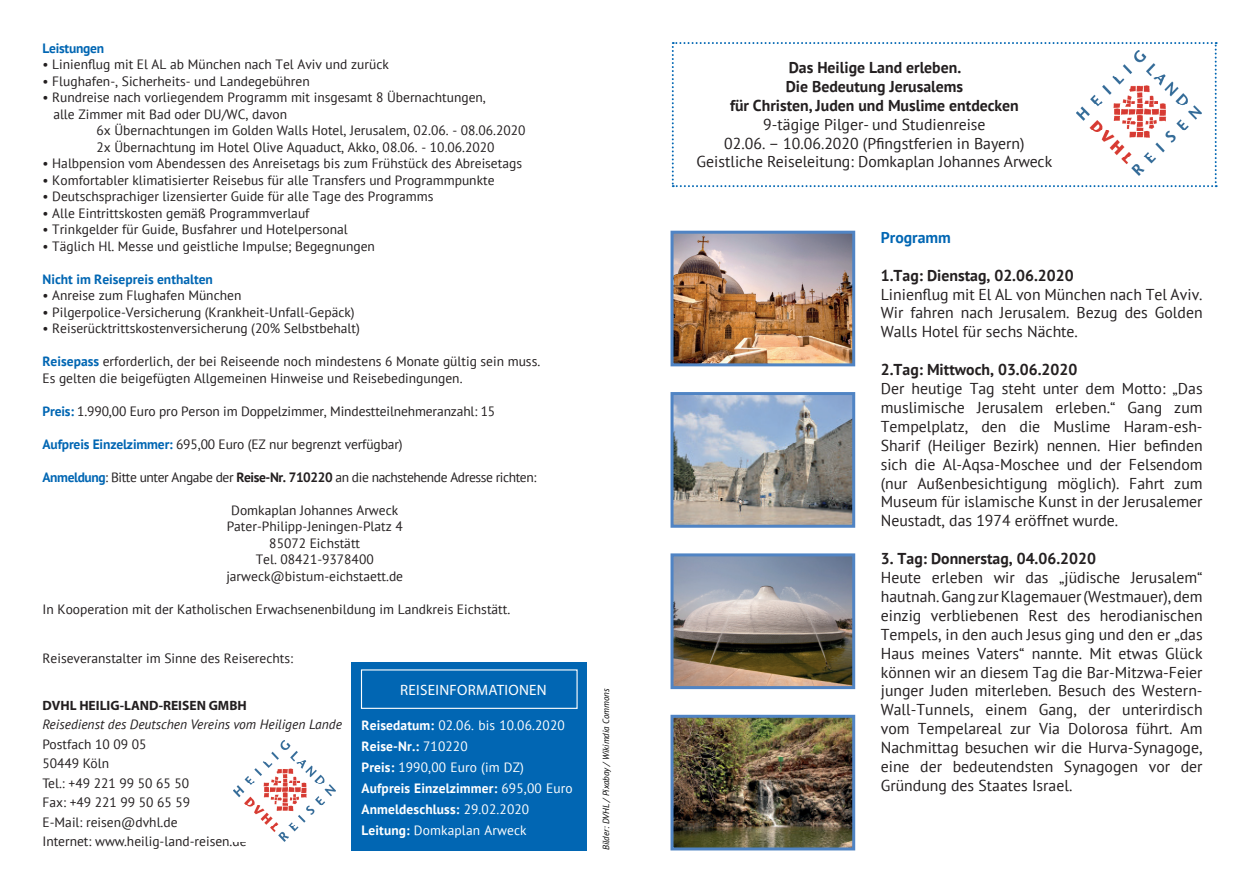
<style>
.page{position:relative;width:1259px;height:893px;background:#fff}
.page>*{position:absolute;margin:0;border:0;box-sizing:border-box;transform-origin:0 0}
.t1{font:15.75px/18.9px "PT Sans";color:#231f20;text-align:justify}
.t2{font:700 15.75px/18.9px "PT Sans";color:#231f20;text-align:center}
.t3{font:700 15.75px "PT Sans";color:#0166b3}
.t4{font:15px "Myriad Pro";letter-spacing:.02em;color:#fff}
.t5{font:13.5px/16.5px "PT Sans";color:#231f20}
.t6{font:13.5px/21px "PT Sans";letter-spacing:.01em;color:#fff}
.t7{font:13.5px "PT Sans";letter-spacing:-.03em;color:#231f20}
.t8{font:italic 13.5px "PT Sans";color:#231f20}
.t9{font:700 13.5px "Myriad Pro";color:#231f20}
.t10{font:700 13.5px "PT Sans";color:#0166b3}
.t11{font:700 13.5px "PT Sans";letter-spacing:-.02em;color:#0166b3}
.t12{font:italic 9px "PT Sans";color:#000}
.s1{font-weight:700;color:#0166b3}
.s2{font-weight:700}
.s3{font-size:16.5px}
</style>
<div class="page">
<img style="left:674px;top:719px;width:177px;height:127px">
<div style="left:670px;top:715px;width:185px;height:135px;border:3px solid #5084c4"></div>
<img style="left:674px;top:235px;width:177px;height:127px">
<div style="left:670px;top:231px;width:185px;height:135px;border:3px solid #5084c4"></div>
<div style="left:351px;top:663px;width:236px;height:188px;background:#0166b3"></div>
<div style="left:361px;top:669px;width:216px;height:40px;border:1px solid #fff"></div>
<img style="left:674px;top:396px;width:177px;height:128px">
<div style="left:670px;top:392px;width:185px;height:136px;border:3px solid #5084c4"></div>
<img style="left:674px;top:557px;width:177px;height:128px">
<div style="left:670px;top:553px;width:185px;height:136px;border:3px solid #5084c4"></div>
<img style="left:234px;top:741px;width:102px;height:101px">
<svg style="left:672px;top:42px;width:544px;height:145px"></svg>
<p class="t11" style="left:43px;top:39px;width:63px">Leistungen</p>
<p class="t5" style="left:43px;top:56px;width:348px">• Linienflug mit El AL ab München nach Tel Aviv und zurück</p>
<p class="t5" style="left:43px;top:72px;width:269px">• Flughafen-, Sicherheits- und Landegebühren</p>
<p class="t5" style="left:53px;top:89px;width:434px;text-indent:-11px">• Rundreise nach vorliegendem Programm mit insgesamt 8 Übernachtungen, alle Zimmer mit Bad oder DU/WC, davon</p>
<p class="t5" style="left:97px;top:122px;width:430px">6x Übernachtungen im Golden Walls Hotel, Jerusalem, 02.06. - 08.06.2020<br>2x Übernachtung im Hotel Olive Aquaduct, Akko, 08.06. - 10.06.2020</p>
<p class="t5" style="left:43px;top:155px;width:481px">• Halbpension vom Abendessen des Anreisetags bis zum Frühstück des Abreisetags</p>
<p class="t5" style="left:43px;top:171px;width:453px">• Komfortabler klimatisierter Reisebus für alle Transfers und Programmpunkte</p>
<p class="t5" style="left:43px;top:188px;width:392px">• Deutschsprachiger lizensierter Guide für alle Tage des Programms</p>
<p class="t5" style="left:43px;top:204px;width:268px">• Alle Eintrittskosten gemäß Programmverlauf</p>
<p class="t5" style="left:43px;top:221px;width:307px">• Trinkgelder für Guide, Busfahrer und Hotelpersonal</p>
<p class="t5" style="left:43px;top:237px;width:334px">• Täglich Hl. Messe und geistliche Impulse; Begegnungen</p>
<p class="t10" style="left:43px;top:270px;width:172px">Nicht im Reisepreis enthalten</p>
<p class="t5" style="left:43px;top:287px;width:200px">• Anreise zum Flughafen München</p>
<p class="t5" style="left:43px;top:303px;width:314px">• Pilgerpolice-Versicherung (Krankheit-Unfall-Gepäck)</p>
<p class="t5" style="left:43px;top:320px;width:319px">• Reiserücktrittskostenversicherung (20% Selbstbehalt)</p>
<p class="t5" style="left:43px;top:353px;width:499px"><span class="s1">Reisepass</span> erforderlich, der bei Reiseende noch mindestens 6 Monate gültig sein muss.<br>Es gelten die beigefügten Allgemeinen Hinweise und Reisebedingungen.</p>
<p class="t5" style="left:43px;top:402px;width:454px"><span class="s1">Preis:</span> 1.990,00 Euro pro Person im Doppelzimmer, Mindestteilnehmeranzahl: 15</p>
<p class="t5" style="left:43px;top:435px;width:362px"><span class="s1">Aufpreis Einzelzimmer:</span> 695,00 Euro (EZ nur begrenzt verfügbar)</p>
<p class="t7" style="left:43px;top:468px;width:495px"><span class="s1">Anmeldung</span>: Bitte unter Angabe der <span class="s2">Reise-Nr. 710220</span> an die nachstehende Adresse richten:</p>
<p class="t5" style="left:226px;top:501px;width:178px;text-align:center">Domkaplan Johannes Arweck<br>Pater-Philipp-Jeningen-Platz 4<br>85072 Eichstätt<br>Tel. 08421-9378400 jarweck@bistum-eichstaett.de</p>
<p class="t5" style="left:43px;top:600px;width:469px">In Kooperation mit der Katholischen Erwachsenenbildung im Landkreis Eichstätt.</p>
<p class="t5" style="left:43px;top:650px;width:252px">Reiseveranstalter im Sinne des Reiserechts:</p>
<p class="t9" style="left:43px;top:696px;width:206px">DVHL HEILIG-LAND-REISEN GMBH</p>
<p class="t8" style="left:43px;top:716px;width:301px">Reisedienst des Deutschen Vereins vom Heiligen Lande</p>
<p class="t5" style="left:43px;top:734px;width:206px;line-height:19.5px">Postfach 10 09 05<br>50449 Köln<br>Tel.: +49 221 99 50 65 50<br>Fax: +49 221 99 50 65 59<br>E-Mail: reisen@dvhl.de<br>Internet: www.heilig-land-reisen.de</p>
<p class="t4" style="left:400px;top:680px;width:148px">REISEINFORMATIONEN</p>
<p class="t6" style="left:361px;top:714px;width:213px"><span class="s2">Reisedatum:</span> 02.06. bis 10.06.2020<br><span class="s2">Reise-Nr.:</span> 710220<br><span class="s2">Preis:</span> 1990,00 Euro (im DZ)<br><span class="s2">Aufpreis Einzelzimmer:</span> 695,00 Euro<br><span class="s2">Anmeldeschluss:</span> 29.02.2020<br><span class="s2">Leitung:</span> Domkaplan Arweck</p>
<p class="t12" style="left:600px;top:850px;width:164px;rotate:-90deg">Bilder: DVHL /Pixabay /Wikimdia Commons</p>
<p class="t2" style="left:730px;top:58px;width:290px">Das Heilige Land erleben.<br>Die Bedeutung Jerusalems<br>für Christen, Juden und Muslime entdecken</p>
<p class="t1" style="left:696px;top:114px;width:357px;text-align:center">9-tägige Pilger- und Studienreise<br>02.06. <span class="s3">–</span> 10.06.2020 (Pfingstferien in Bayern)<br>Geistliche Reiseleitung: Domkaplan Johannes Arweck</p>
<p class="t3" style="left:881px;top:227px;width:72px">Programm</p>
<p class="t2" style="left:881px;top:265px;width:194px">1.Tag: Dienstag, 02.06.2020</p>
<p class="t1" style="left:881px;top:284px;width:323px">Linienflug mit El AL von München nach Tel Aviv.<br>Wir fahren nach Jerusalem. Bezug des Golden Walls Hotel für sechs Nächte.</p>
<p class="t2" style="left:881px;top:360px;width:198px">2.Tag: Mittwoch, 03.06.2020</p>
<p class="t1" style="left:881px;top:379px;width:323px">Der heutige Tag steht unter dem Motto: „Das muslimische Jerusalem erleben.“ Gang zum Tempelplatz, den die Muslime Haram-esh-Sharif (Heiliger Bezirk) nennen. Hier befinden sich die Al-Aqsa-Moschee und der Felsendom (nur Außenbesichtigung möglich). Fahrt zum Museum für islamische Kunst in der Jerusalemer Neustadt, das 1974 eröffnet wurde.</p>
<p class="t2" style="left:881px;top:549px;width:217px">3. Tag: Donnerstag, 04.06.2020</p>
<p class="t1" style="left:881px;top:568px;width:323px">Heute erleben wir das „jüdische Jerusalem“ hautnah. Gang zur Klagemauer (Westmauer), dem einzig verbliebenen Rest des herodianischen Tempels, in den auch Jesus ging und den er „das Haus meines Vaters“ nannte. Mit etwas Glück können wir an diesem Tag die Bar-Mitzwa-Feier junger Juden miterleben. Besuch des Western-Wall-Tunnels, einem Gang, der unterirdisch vom Tempelareal zur Via Dolorosa führt. Am Nachmittag besuchen wir die Hurva-Synagoge, eine der bedeutendsten Synagogen vor der Gründung des Staates Israel.</p>
</div>
